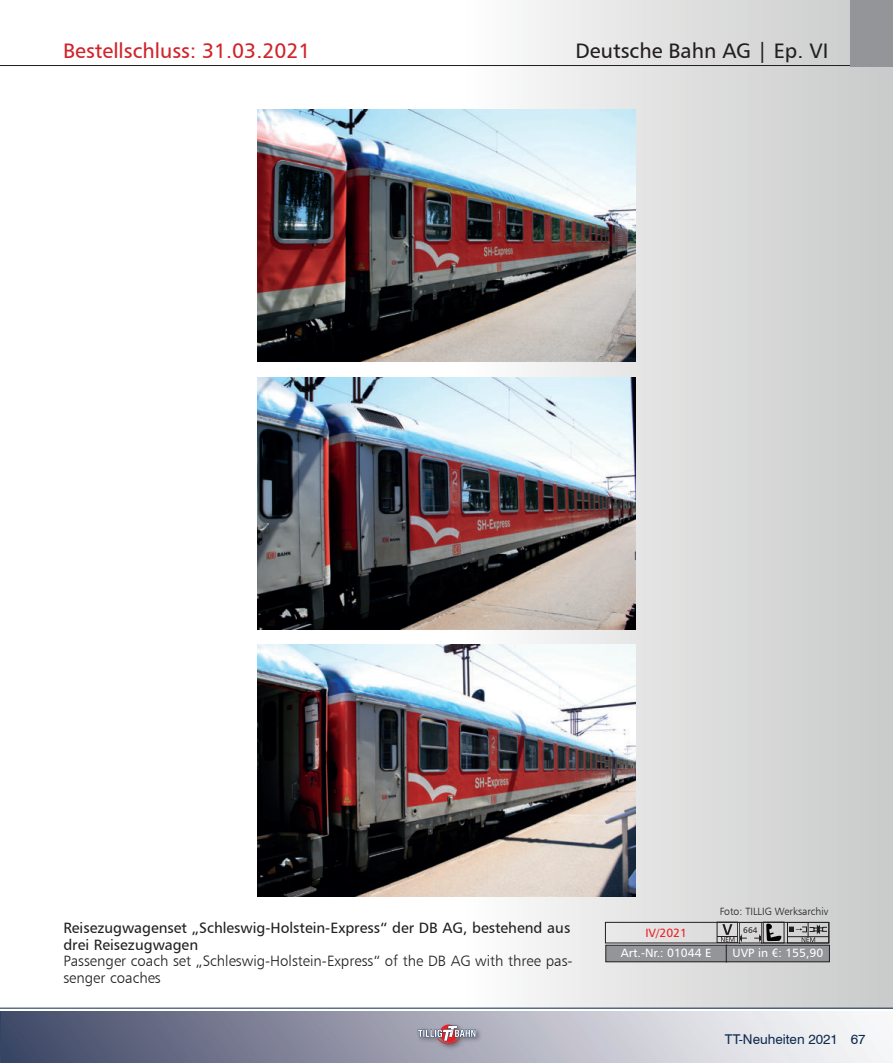
<style>
.page{position:relative;width:893px;height:1063px;background:#fff}
.page>*{position:absolute;margin:0;border:0;box-sizing:border-box;transform-origin:0 0}
.t1{font:21px "Humanist 777 BT Roman B";color:#d1232a}
.t2{font:21px "Humanist 777 BT Roman B";color:#231f20}
.t3{font:15px/16.5px "Humanist 777 BT Roman B";color:#231f20}
.t4{font:15px/16.5px "Humanist 777 BT Light B";color:#231f20}
.t5{font:13.5px "Swiss 721 BT";color:#0e2b4e}
.t6{font:12px "Humanist 777 BT Roman B";color:#fff}
.t7{font:12px "Humanist 777 BT Roman B";color:#ee1d23}
.t8{font:10.5px "Humanist 777 BT Light B";color:#231f20}
.t9{font:8.25px "Humanist 777 BT Roman B";color:#231f20}
</style>
<div class="page">
<div style="left:0;top:0;width:893px;height:1008px;background:linear-gradient(to right,#fff,#d5d5d5)"></div>
<div style="left:0;top:1012px;width:893px;height:51px;background:linear-gradient(to right,#434a68,#fff)"></div>
<hr style="left:0;top:1012px;width:1px;height:51px;background:#fff">
<hr style="left:0;top:1008px;width:893px;height:1px;background:#0e2b4e">
<div style="left:416px;top:1022px;width:67px;height:29px;background:#231f20;opacity:.5"></div>
<svg style="left:418px;top:1025px;width:58px;height:19px"></svg>
<hr style="left:0;top:65px;width:893px;height:1px;background:#231f20">
<div style="left:851px;top:0;width:42px;height:66px;background:#939598"></div>
<div style="left:606px;top:945px;width:121px;height:17px;background:#939598"></div>
<div style="left:606px;top:945px;width:121px;height:17px;border:1px solid #231f20"></div>
<div style="left:605px;top:922px;width:224px;height:21px;border:1px solid #231f20"></div>
<div style="left:726px;top:945px;width:103px;height:17px;background:#939598"></div>
<div style="left:726px;top:945px;width:104px;height:17px;border:1px solid #231f20"></div>
<div style="left:787px;top:922px;width:42px;height:21px;border:1px solid #231f20"></div>
<svg style="left:789px;top:922px;width:38px;height:20px"></svg>
<hr style="left:787px;top:936px;width:42px;height:1px;background:#231f20">
<svg style="left:717px;top:922px;width:66px;height:21px"></svg>
<img style="left:257px;top:110px;width:379px;height:252px">
<img style="left:257px;top:377px;width:379px;height:252px">
<img style="left:257px;top:644px;width:379px;height:253px">
<h1 class="t1" style="left:63px;top:37px;width:249px">Bestellschluss: 31.03.2021</h1>
<h1 class="t2" style="left:576px;top:37px;width:254px">Deutsche Bahn AG | Ep. VI</h1>
<p class="t8" style="left:720px;top:907px;width:110px">Foto: TILLIG Werksarchiv</p>
<p class="t3" style="left:63px;top:919px;width:508px">Reisezugwagenset „Schleswig-Holstein-Express“ der DB AG, bestehend aus drei Reisezugwagen</p>
<p class="t4" style="left:63px;top:954px;width:511px">Passenger coach set „Schleswig-Holstein-Express“ of the DB AG with three pas&shy;senger coaches</p>
<p class="t7" style="left:645px;top:926px;width:43px">IV/2021</p>
<p class="t9" style="left:743px;top:927px;width:16px">664</p>
<p class="t6" style="left:621px;top:946px;width:92px">Art.-Nr.: 01044 E</p>
<p class="t6" style="left:732px;top:946px;width:92px">UVP in €: 155,90</p>
<p class="t5" style="left:725px;top:1034px;width:142px">TT-Neuheiten 2021 67</p>
</div>
